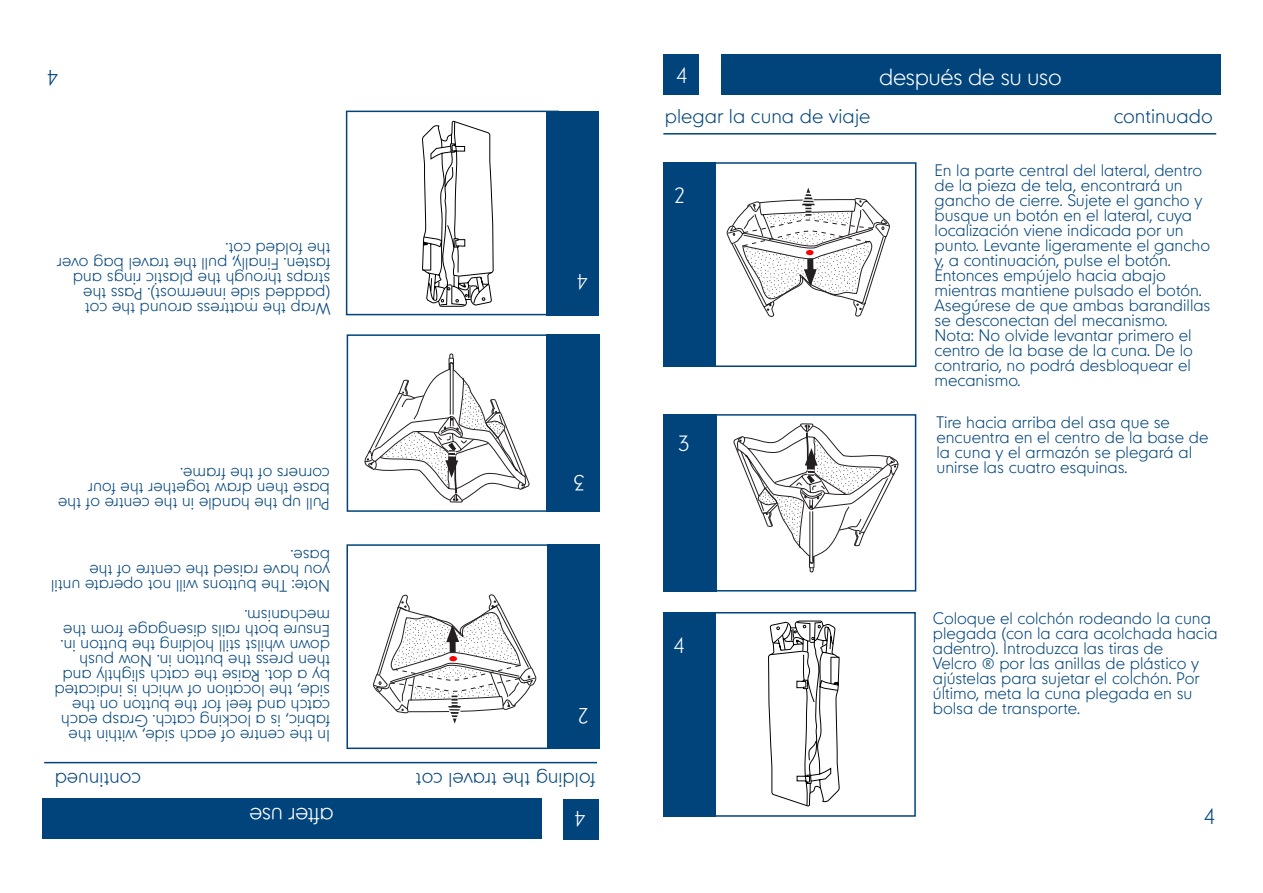
<style>
.page{position:relative;width:1263px;height:893px;background:#fff}
.page>*{position:absolute;margin:0;border:0;box-sizing:border-box;transform-origin:0 0}
.t1{font:100 21px "Mothercare";letter-spacing:-.025em;color:#fff}
.t2{font:100 21px "Mothercare";color:#00447b}
.t3{font:100 18px "Mothercare";color:#00447b}
.t4{font:100 15px/15px "Mothercare";color:#00447b}
</style>
<div class="page">
<svg style="left:726px;top:188px;width:164px;height:129px"></svg>
<div style="left:42px;top:798px;width:499px;height:41px;background:#00447b"></div>
<div style="left:563px;top:799px;width:36px;height:40px;background:#00447b"></div>
<div style="left:346px;top:111px;width:213px;height:204px;border:2px solid #00447b"></div>
<div style="left:546px;top:111px;width:53px;height:204px;background:#00447b"></div>
<svg style="left:422px;top:120px;width:72px;height:187px"></svg>
<div style="left:721px;top:54px;width:499px;height:41px;background:#00447b"></div>
<div style="left:663px;top:54px;width:36px;height:41px;background:#00447b"></div>
<hr style="left:663px;top:133px;width:553px;height:2px;background:#00447b">
<hr style="left:44px;top:762px;width:553px;height:1px;background:#00447b">
<div style="left:703px;top:612px;width:213px;height:205px;border:2px solid #00447b"></div>
<div style="left:663px;top:612px;width:52px;height:205px;background:#00447b"></div>
<svg style="left:768px;top:620px;width:72px;height:187px"></svg>
<div style="left:703px;top:162px;width:213px;height:205px;border:2px solid #00447b"></div>
<div style="left:663px;top:162px;width:53px;height:205px;background:#00447b"></div>
<div style="left:806px;top:250px;width:8px;height:5px;background:#f00;border-radius:50%"></div>
<div style="left:347px;top:334px;width:208px;height:178px;border:2px solid #00447b"></div>
<div style="left:546px;top:334px;width:54px;height:178px;background:#00447b"></div>
<svg style="left:364px;top:353px;width:166px;height:150px"></svg>
<svg style="left:373px;top:594px;width:164px;height:130px"></svg>
<div style="left:346px;top:544px;width:214px;height:205px;border:2px solid #00447b"></div>
<div style="left:547px;top:544px;width:53px;height:205px;background:#00447b"></div>
<div style="left:449px;top:656px;width:8px;height:5px;background:#f00;border-radius:50%"></div>
<div style="left:708px;top:414px;width:208px;height:177px;border:2px solid #00447b"></div>
<div style="left:663px;top:414px;width:54px;height:178px;background:#00447b"></div>
<svg style="left:733px;top:423px;width:166px;height:150px"></svg>
<p class="t2" style="left:58px;top:93px;width:12px;rotate:-180deg">4</p>
<p class="t4" style="left:330px;top:317px;width:275px;rotate:-180deg">Wrap the mattress around the cot (padded side innermost). Pass the straps through the plastic rings and fasten. Finally, pull the travel bag over the folded cot.</p>
<p class="t4" style="left:330px;top:482px;width:151px;rotate:-180deg">corners of the frame.</p>
<p class="t4" style="left:330px;top:497px;width:243px;rotate:-180deg">base then draw together the four</p>
<p class="t4" style="left:330px;top:512px;width:273px;rotate:-180deg">Pull up the handle in the centre of the</p>
<p class="t4" style="left:330px;top:564px;width:41px;rotate:-180deg">base.</p>
<p class="t4" style="left:330px;top:594px;width:280px;rotate:-180deg">Note: The buttons will not operate until you have raised the centre of the</p>
<p class="t4" style="left:330px;top:744px;width:277px;rotate:-180deg">In the centre of each side, within the fabric, is a locking catch. Grasp each catch and feel for the button on the side, the location of which is indicated by a dot. Raise the catch slightly and then press the button in. Now push down whilst still holding the button in.<br>Ensure both rails disengage from the mechanism.</p>
<p class="t1" style="left:588px;top:297px;width:12px;rotate:-180deg">4</p>
<p class="t1" style="left:585px;top:498px;width:12px;rotate:-180deg">3</p>
<p class="t1" style="left:588px;top:731px;width:12px;rotate:-180deg">2</p>
<p class="t3" style="left:141px;top:793px;width:88px;rotate:-180deg">continued</p>
<p class="t3" style="left:595px;top:793px;width:181px;rotate:-180deg">folding the travel cot</p>
<p class="t1" style="left:334px;top:831px;width:86px;rotate:-180deg">after use</p>
<p class="t1" style="left:586px;top:834px;width:12px;rotate:-180deg">4</p>
<p class="t1" style="left:676px;top:60px;width:12px">4</p>
<p class="t1" style="left:879px;top:62px;width:184px">después de su uso</p>
<p class="t3" style="left:665px;top:103px;width:207px">plegar la cuna de viaje</p>
<p class="t3" style="left:1114px;top:103px;width:100px">continuado</p>
<p class="t1" style="left:675px;top:180px;width:12px">2</p>
<p class="t1" style="left:678px;top:428px;width:12px">3</p>
<p class="t1" style="left:674px;top:630px;width:12px">4</p>
<p class="t4" style="left:934px;top:162px;width:277px">En la parte central del lateral, dentro de la pieza de tela, encontrará un gancho de cierre. Sujete el gancho y busque un botón en el lateral, cuya localización viene indicada por un punto. Levante ligeramente el gancho y, a continuación, pulse el botón.</p>
<p class="t4" style="left:934px;top:267px;width:277px">Entonces empújelo hacia abajo mientras mantiene pulsado el botón.<br>Asegúrese de que ambas barandillas se desconectan del mecanismo.</p>
<p class="t4" style="left:934px;top:327px;width:260px">Nota: No olvide levantar primero el centro de la base de la cuna. De lo contrario, no podrá desbloquear el mecanismo.</p>
<p class="t4" style="left:936px;top:414px;width:273px">Tire hacia arriba del asa que se encuentra en el centro de la base de la cuna y el armazón se plegará al unirse las cuatro esquinas.</p>
<p class="t4" style="left:933px;top:610px;width:286px">Coloque el colchón rodeando la cuna plegada (con la cara acolchada hacia adentro). Introduzca las tiras de</p>
<p class="t4" style="left:933px;top:655px;width:268px">Velcro ® por las anillas de plástico y ajústelas para sujetar el colchón. Por último, meta la cuna plegada en su bolsa de transporte.</p>
<p class="t2" style="left:1204px;top:801px;width:12px">4</p>
</div>
